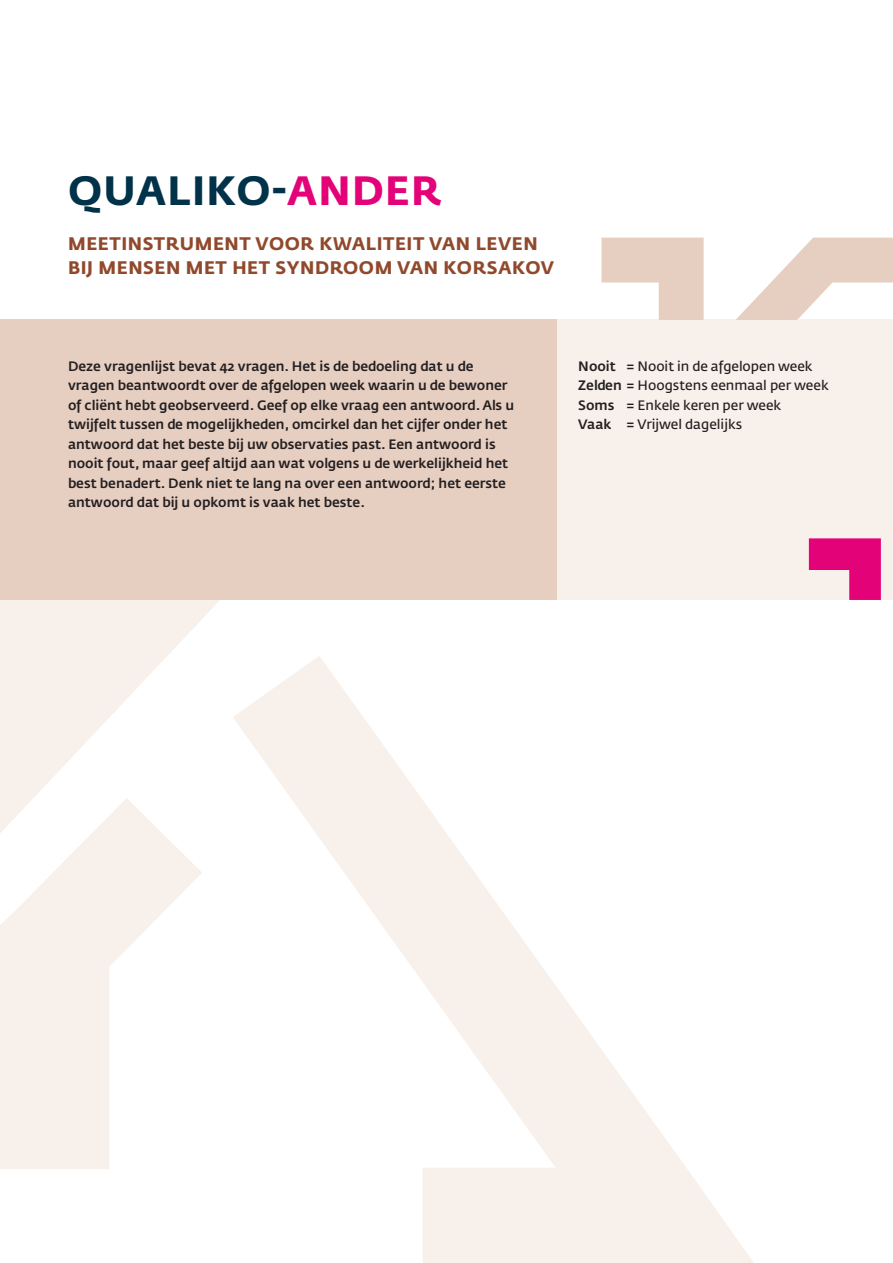
<style>
.page{position:relative;width:893px;height:1263px;background:#fff}
.page>*{position:absolute;margin:0;border:0;box-sizing:border-box;transform-origin:0 0}
.body{font:700 40.5px "Fedra Sans Pro";letter-spacing:.03em;color:#003249}
.body_medium{font:700 18px/24px "Fedra Sans Pro";letter-spacing:.03em;color:#90492c}
.body-2{font:500 13.5px/19.5px "Fedra Sans Pro";color:#231f20}
.body-3{font:13.5px "Fedra Sans Pro";color:#231f20}
.s1{color:#e40278}
.s2{font-weight:500}
</style>
<div class="page">
<div style="left:0;top:320px;width:557px;height:280px;background:#e6cec1"></div>
<div style="left:557px;top:320px;width:336px;height:280px;background:#f7f0eb"></div>
<svg style="left:601px;top:238px;width:292px;height:82px"></svg>
<svg style="left:809px;top:538px;width:72px;height:62px"></svg>
<svg style="left:0;top:600px;width:754px;height:663px"></svg>
<p class="body" style="left:68px;top:164px;width:375px">QUALIKO-<span class="s1">ANDER</span></p>
<p class="body_medium" style="left:68px;top:232px;width:487px">MEETINSTRUMENT VOOR KWALITEIT VAN LEVEN<br>BIJ MENSEN MET HET SYNDROOM VAN KORSAKOV</p>
<p class="body-2" style="left:68px;top:356px;width:448px">Deze vragenlijst bevat 42 vragen. Het is de bedoeling dat u de vragen beantwoordt over de afgelopen week waarin u de bewoner of cliënt hebt geobserveerd. Geef op elke vraag een antwoord. Als u twijfelt tussen de mogelijkheden, omcirkel dan het cijfer onder het antwoord dat het beste bij uw observaties past. Een antwoord is nooit fout, maar geef altijd aan wat volgens u de werkelijkheid het best benadert. Denk niet te lang na over een antwoord; het eerste antwoord dat bij u opkomt is vaak het beste.</p>
<p class="body-3" style="left:578px;top:358px;width:236px"><span class="s2">Nooit =</span> Nooit in de afgelopen week</p>
<p class="body-3" style="left:578px;top:377px;width:252px"><span class="s2">Zelden =</span> Hoogstens eenmaal per week</p>
<p class="body-3" style="left:578px;top:397px;width:204px"><span class="s2">Soms =</span> Enkele keren per week</p>
<p class="body-3" style="left:578px;top:416px;width:165px"><span class="s2">Vaak =</span> Vrijwel dagelijks</p>
</div>
